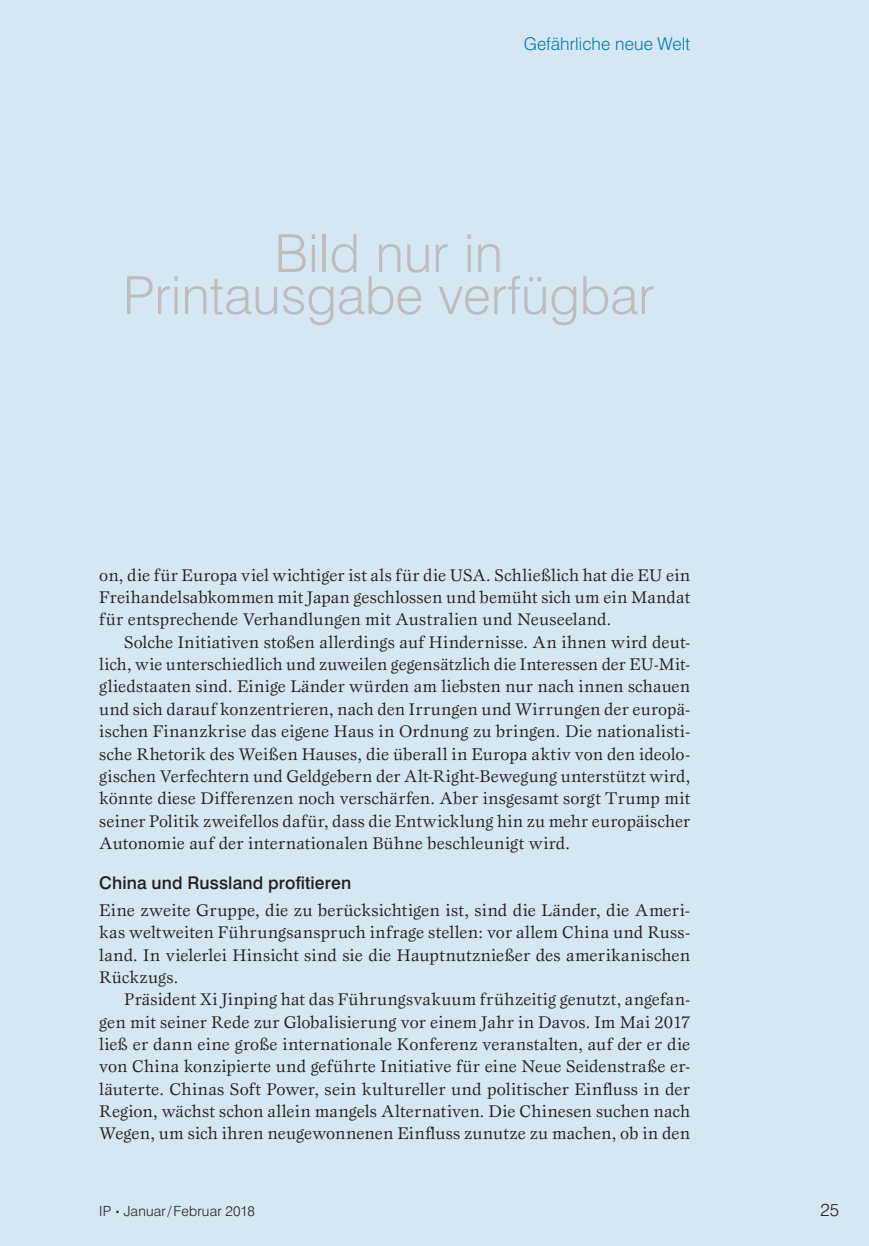
<style>
.page{position:relative;width:869px;height:1246px;background:#fff}
.page>*{position:absolute;margin:0;border:0;box-sizing:border-box;transform-origin:0 0}
.t1{font:300 52.5px/42px "Swiss 721 BT";color:#bcbdc0;text-align:center}
.Fließtext_Einzug{font:17.5px/22.4px "Esprit Std";letter-spacing:.005em;color:#231f20;text-align:justify}
.Fließtext{font:17.5px/22.4px "Esprit Std";letter-spacing:.01em;color:#231f20;text-align:justify}
.Zwischentitel_2sp{font:500 17.5px "Swiss 721 BT";letter-spacing:.005em;color:#231f20}
.t2{font:300 17.5px "Swiss 721 BT";letter-spacing:.005em;color:#0078ae}
.t3{font:300 17.5px "Swiss 721 BT";color:#231f20}
.t4{font:300 14px "Swiss 721 BT";letter-spacing:.015em;color:#231f20}
.s1{font-size:8.4px}
</style>
<div class="page">
<div style="left:0;top:0;width:868px;height:1245px;background:#d5e7f2"></div>
<p class="t2" style="left:523px;top:33px;width:168px">Gefährliche neue Welt</p>
<p class="t1" style="left:123px;top:232px;width:533px">Bild nur in<br>Printausgabe verfügbar</p>
<p class="Fließtext_Einzug" style="left:99px;top:563px;width:592px">on, die für Europa viel wichtiger ist als für die USA. Schließlich hat die EU ein Freihandelsabkommen mit Japan geschlossen und bemüht sich um ein Mandat für entsprechende Verhandlungen mit Australien und Neuseeland.</p>
<p class="Fließtext_Einzug" style="left:99px;top:630px;width:592px;text-indent:25px">Solche Initiativen stoßen allerdings auf Hindernisse. An ihnen wird deut&shy;lich, wie unterschiedlich und zuweilen gegensätzlich die Interessen der EU-Mit&shy;gliedstaaten sind. Einige Länder würden am liebsten nur nach innen schauen und sich darauf konzentrieren, nach den Irrungen und Wirrungen der europä&shy;ischen Finanzkrise das eigene Haus in Ordnung zu bringen. Die nationalisti&shy;sche Rhetorik des Weißen Hauses, die überall in Europa aktiv von den ideolo&shy;gischen Verfechtern und Geldgebern der Alt-Right-Bewegung unterstützt wird, könnte diese Differenzen noch verschärfen. Aber insgesamt sorgt Trump mit seiner Politik zweifellos dafür, dass die Entwicklung hin zu mehr europäischer Autonomie auf der internationalen Bühne beschleunigt wird.</p>
<p class="Zwischentitel_2sp" style="left:99px;top:871px;width:253px">China und Russland profitieren</p>
<p class="Fließtext" style="left:99px;top:898px;width:592px">Eine zweite Gruppe, die zu berücksichtigen ist, sind die Länder, die Ameri&shy;kas weltweiten Führungsanspruch infrage stellen: vor allem China und Russ&shy;land. In vielerlei Hinsicht sind sie die Hauptnutznießer des amerikanischen Rückzugs.</p>
<p class="Fließtext_Einzug" style="left:99px;top:987px;width:592px;text-indent:25px">Präsident Xi Jinping hat das Führungsvakuum frühzeitig genutzt, angefan&shy;gen mit seiner Rede zur Globalisierung vor einem Jahr in Davos. Im Mai 2017 ließ er dann eine große internationale Konferenz veranstalten, auf der er die von China konzipierte und geführte Initiative für eine Neue Seidenstraße er&shy;läuterte. Chinas Soft Power, sein kultureller und politischer Einfluss in der Region, wächst schon allein mangels Alternativen. Die Chinesen suchen nach Wegen, um sich ihren neugewonnenen Einfluss zunutze zu machen, ob in den</p>
<p class="t4" style="left:99px;top:1202px;width:157px">IP <span class="s1">•</span> Januar/Februar 2018</p>
<p class="t3" style="left:820px;top:1198px;width:20px">25</p>
</div>
